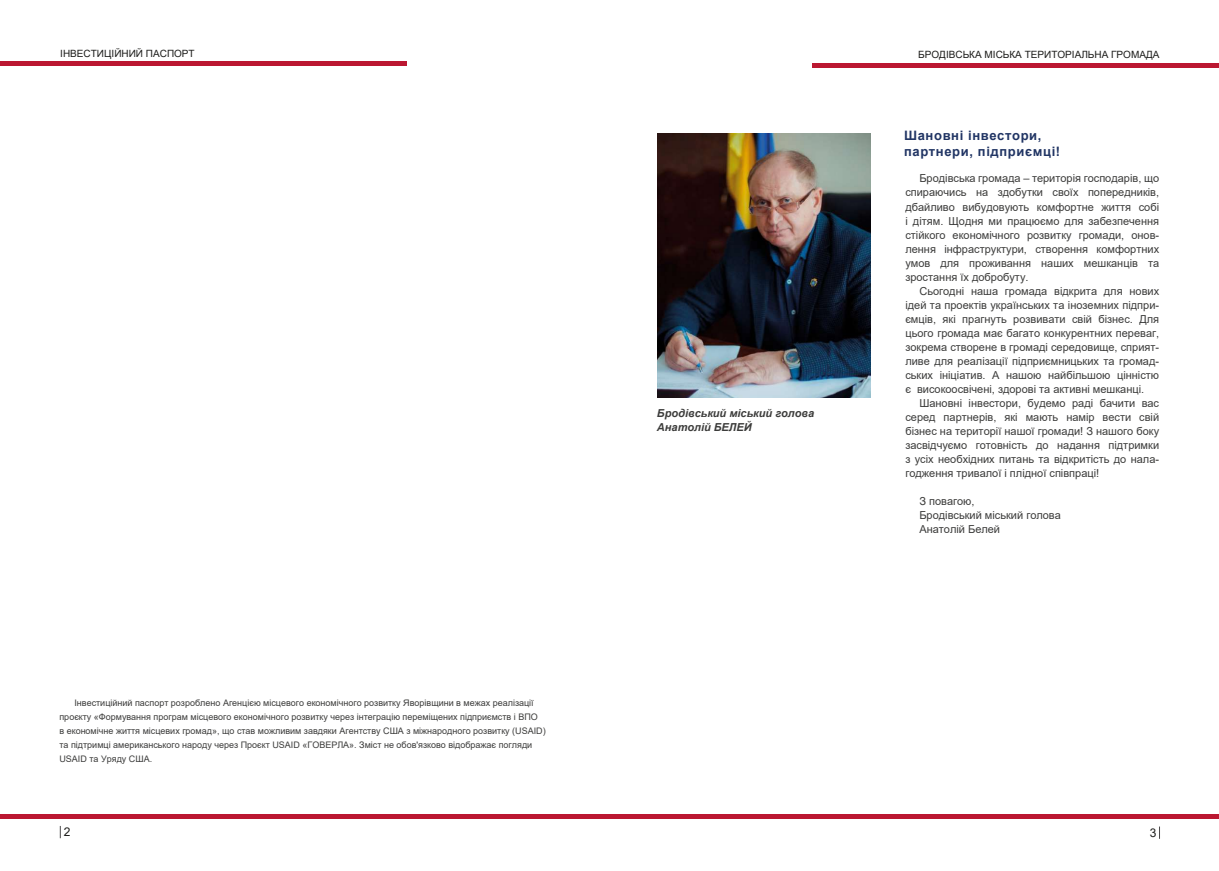
<style>
.page{position:relative;width:1219px;height:871px;background:#fff}
.page>*{position:absolute;margin:0;border:0;box-sizing:border-box;transform-origin:0 0}
.t1{font:700 13px/16px "Arial";letter-spacing:.045em;color:#213564}
.t2{font:12px "Arial";color:#1d1d1b}
.t3{font:11px/14px "Arial";color:#3c3c3b;text-align:justify}
.t4{font:italic 700 11px/14px "Arial";color:#3c3c3b}
.t5{font:10px "Arial";color:#1d1d1b}
.t6{font:9px/14px "Arial";color:#3c3c3b}
</style>
<div class="page">
<hr style="left:812px;top:63px;width:407px;height:4px;background:#bb1731">
<svg style="left:1159px;top:826px;width:1px;height:12px"></svg>
<hr style="left:0;top:62px;width:407px;height:4px;background:#bb1731">
<hr style="left:0;top:814px;width:1219px;height:4px;background:#bb1731">
<img style="left:657px;top:133px;width:214px;height:264px">
<p class="t5" style="left:60px;top:46px;width:136px">ІНВЕСТИЦІЙНИЙ ПАСПОРТ</p>
<p class="t6" style="left:59px;top:695px;width:488px;text-indent:15px">Інвестиційний паспорт розроблено Агенцією місцевого економічного розвитку Яворівщини в межах реалізації проєкту «Формування програм місцевого економічного розвитку через інтеграцію переміщених підприємств і ВПО<br>в економічне життя місцевих громад», що став можливим завдяки Агентству США з міжнародного розвитку (USAID) та підтримці американського народу через Проєкт USAID «ГОВЕРЛА». Зміст не обов'язково відображає погляди USAID та Уряду США.</p>
<p class="t2" style="left:64px;top:823px;width:8px">2</p>
<p class="t4" style="left:657px;top:406px;width:159px">Бродівський міський голова<br>Анатолій БЕЛЕЙ</p>
<p class="t5" style="left:918px;top:47px;width:243px">БРОДІВСЬКА МІСЬКА ТЕРИТОРІАЛЬНА ГРОМАДА</p>
<p class="t1" style="left:904px;top:127px;width:158px">Шановні інвестори, партнери, підприємці!</p>
<p class="t3" style="left:905px;top:171px;width:255px;text-indent:14px">Бродівська громада – територія господарів, що спираючись на здобутки своїх попередників, дбайливо вибудовують комфортне життя собі і дітям. Щодня ми працюємо для забезпечення стійкого економічного розвитку громади, онов&shy;лення інфраструктури, створення комфортних умов для проживання наших мешканців та зростання їх добробуту.</p>
<p class="t3" style="left:905px;top:283px;width:255px;text-indent:14px">Сьогодні наша громада відкрита для нових ідей та проектів українських та іноземних підпри&shy;ємців, які прагнуть розвивати свій бізнес. Для цього громада має багато конкурентних переваг, зокрема створене в громаді середовище, сприят&shy;ливе для реалізації підприємницьких та громад&shy;ських ініціатив. А нашою найбільшою цінністю є високоосвічені, здорові та активні мешканці.</p>
<p class="t3" style="left:905px;top:395px;width:255px;text-indent:14px">Шановні інвестори, будемо раді бачити вас серед партнерів, які мають намір вести свій бізнес на території нашої громади! З нашого боку засвідчуємо готовність до надання підтримки з усіх необхідних питань та відкритість до нала&shy;годження тривалої і плідної співпраці!</p>
<p class="t3" style="left:919px;top:493px;width:143px;text-align:left">З повагою,<br>Бродівський міський голова<br>Анатолій Белей</p>
<p class="t2" style="left:1150px;top:824px;width:8px">3</p>
</div>
